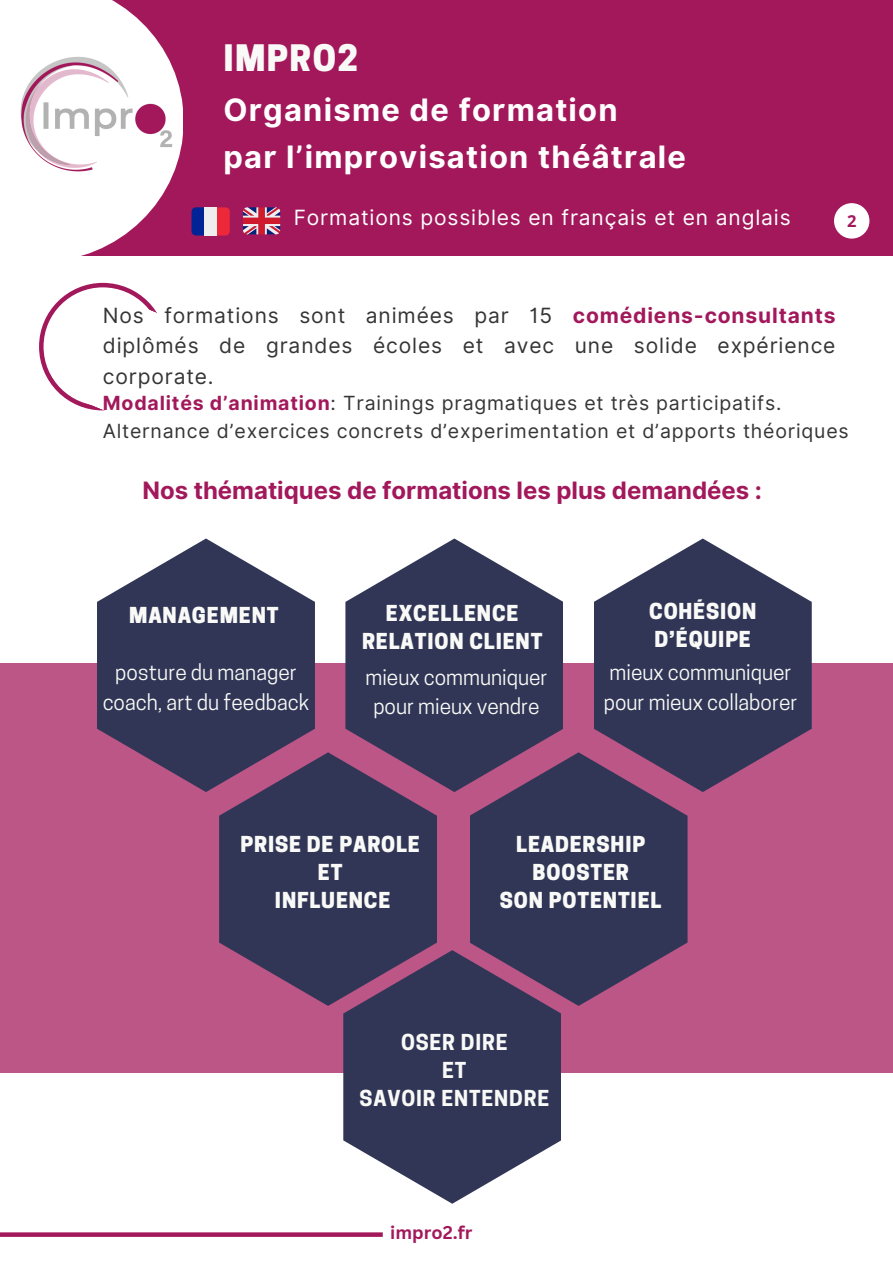
<style>
.page{position:relative;width:893px;height:1264px;background:#fff}
.page>*{position:absolute;margin:0;border:0;box-sizing:border-box;transform-origin:0 0}
.t1{font:800 34.2px "Cooper Hewitt";letter-spacing:.04em;color:#f9faf7}
.t2{font:700 30.9px "Inter";letter-spacing:.04em;color:#fff}
.t3{font:700 24px "Inter";color:#a2185b}
.t4{font:21px/30.3px "Inter";letter-spacing:.04em;color:#353535;text-align:justify}
.t5{font:21px/29.2px "Cooper Hewitt";color:#f9faf7;text-align:center}
.t6{font:21px "Inter";letter-spacing:.04em;color:#fff}
.t7{font:800 20.7px/28.2px "Cooper Hewitt";letter-spacing:.04em;color:#f9faf7;text-align:center}
.t8{font:700 20.7px/28.2px "Cooper Hewitt";letter-spacing:.04em;color:#f9faf7;text-align:center}
.t9{font:19.5px "Inter";letter-spacing:.04em;color:#353535}
.t10{font:700 18px "Canva Sans";color:#a2185b}
.t11{font:700 16.5px "Open Sans";color:#a2185b}
.s1{font-weight:700;color:#a2185b}
</style>
<div class="page">
<div style="left:0;top:0;width:892px;height:255px;background:#a2185b"></div>
<div style="left:0;top:663px;width:892px;height:409px;background:#bb5687"></div>
<svg style="left:97px;top:538px;width:218px;height:254px;fill:#313656"></svg>
<svg style="left:345px;top:538px;width:218px;height:254px;fill:#313656"></svg>
<svg style="left:594px;top:538px;width:217px;height:254px;fill:#313656"></svg>
<svg style="left:219px;top:752px;width:218px;height:253px;fill:#313656"></svg>
<svg style="left:469px;top:752px;width:218px;height:253px;fill:#313656"></svg>
<svg style="left:343px;top:950px;width:218px;height:253px;fill:#313656"></svg>
<svg style="left:39px;top:283px;width:107px;height:125px"></svg>
<svg style="left:85px;top:300px;width:72px;height:111px"></svg>
<svg style="left:0;top:1232px;width:383px;height:4px;background:#aa2d6a"></svg>
<svg style="left:0;top:0;width:183px;height:256px;fill:#fff"></svg>
<img style="left:9px;top:48px;width:174px;height:132px">
<div style="left:834px;top:203px;width:35px;height:35px;background:#fff;border-radius:50%"></div>
<svg style="left:243px;top:207px;width:37px;height:27px"></svg>
<svg style="left:217px;top:207px;width:13px;height:28px"></svg>
<svg style="left:191px;top:207px;width:13px;height:28px"></svg>
<div style="left:204px;top:207px;width:13px;height:28px;background:#eee"></div>
<h5 class="t1" style="left:223px;top:46px;width:136px">IMPRO2</h5>
<p class="t2" style="left:223px;top:91px;width:396px">Organisme de formation</p>
<p class="t2" style="left:223px;top:138px;width:464px">par l’improvisation théâtrale</p>
<p class="t6" style="left:294px;top:204px;width:498px">Formations possibles en français et en anglais</p>
<h4 class="t11" style="left:847px;top:209px;width:11px">2</h4>
<h2 class="t4" style="left:103px;top:300px;width:734px">Nos formations sont animées par 15 <span class="s1">comédiens-consultants </span>diplômés de grandes écoles et avec une solide expérience corporate.</h2>
<p class="t9" style="left:103px;top:391px;width:680px"><span class="s1">Modalités d’animation</span>: Trainings pragmatiques et très participatifs.</p>
<p class="t9" style="left:103px;top:419px;width:747px">Alternance d’exercices concrets d’experimentation et d’apports théoriques</p>
<h4 class="t3" style="left:142px;top:476px;width:621px">Nos thématiques de formations les plus demandées :</h4>
<p class="t7" style="left:129px;top:604px;width:151px">MANAGEMENT</p>
<h6 class="t7" style="left:649px;top:599px;width:109px;text-align:left">COHÉSION<br>D’ÉQUIPE</h6>
<p class="t7" style="left:362px;top:601px;width:182px">EXCELLENCE<br>RELATION CLIENT</p>
<h4 class="t5" style="left:103px;top:660px;width:208px">posture du manager coach, art du feedback</h4>
<h5 class="t5" style="left:365px;top:664px;width:183px">mieux communiquer pour mieux vendre</h5>
<h4 class="t5" style="left:603px;top:660px;width:195px;text-align:left">mieux communiquer pour mieux collaborer</h4>
<h3 class="t7" style="left:240px;top:832px;width:181px">PRISE DE PAROLE<br>ET<br>INFLUENCE</h3>
<h4 class="t7" style="left:500px;top:832px;width:163px">LEADERSHIP<br>BOOSTER<br>SON POTENTIEL</h4>
<h5 class="t8" style="left:359px;top:1030px;width:191px">OSER DIRE<br>ET<br>SAVOIR ENTENDRE</h5>
<p class="t10" style="left:390px;top:1219px;width:83px">impro2.fr</p>
</div>
